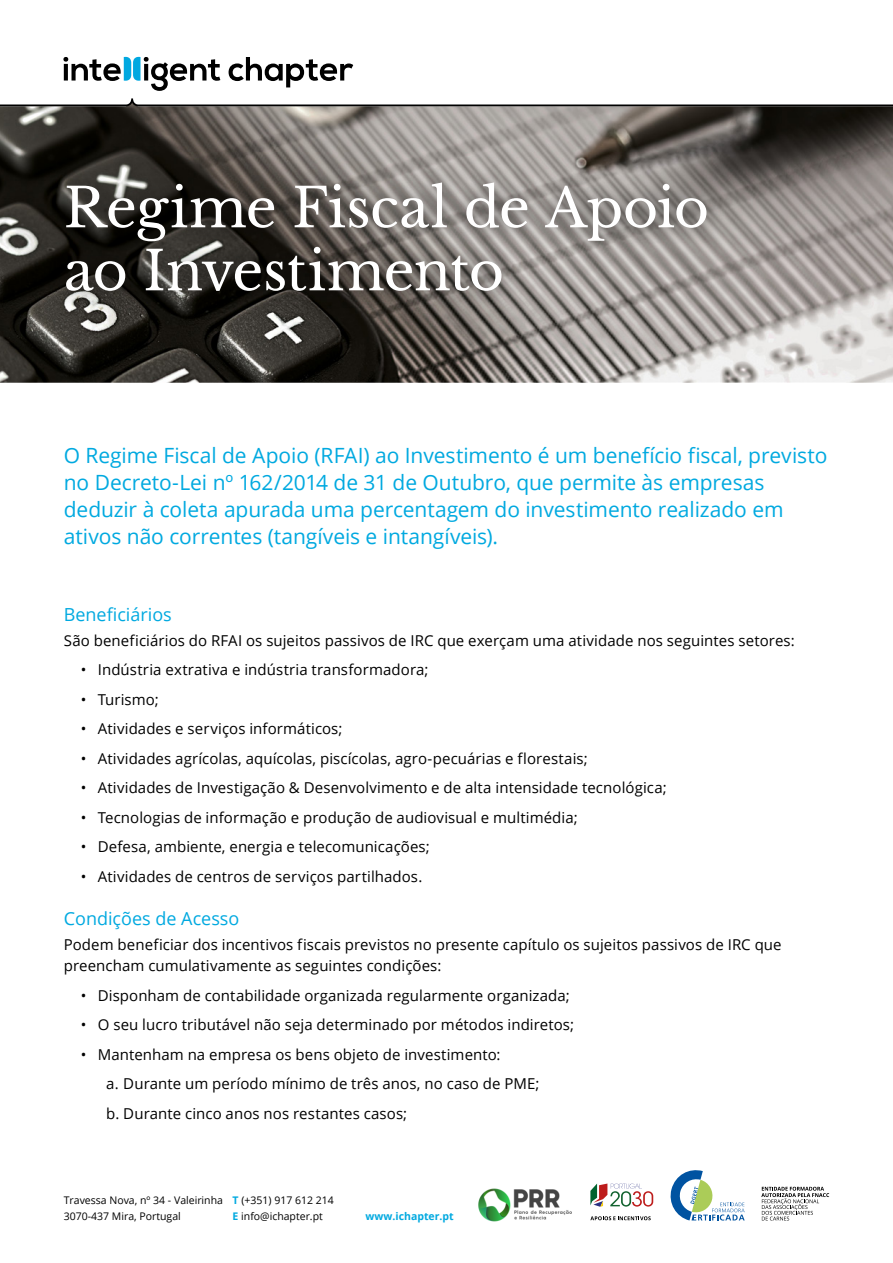
<style>
.page{position:relative;width:893px;height:1263px;background:#fff}
.page>*{position:absolute;margin:0;border:0;box-sizing:border-box;transform-origin:0 0}
.t1{font:54px/63px "Libre Baskerville";letter-spacing:-.01em;color:#fff}
.Sub-título_Open_Sans_14_azul{font:21px/27px "Open Sans";letter-spacing:-.005em;color:#00a9e0}
.t2{font:18px "Open Sans";color:#00a9e0}
.Texto_corrido_Open_Sans_10_preto{font:15px/21px "Open Sans";letter-spacing:.005em;color:#000}
.t3{font:10.5px/16.2px "Open Sans";color:#000}
.t4{font:700 10.5px "Open Sans";color:#00a9e0}
.s1{font-weight:700;color:#00a9e0}
</style>
<div class="page">
<svg style="left:761px;top:1187px;width:68px;height:33px"></svg>
<svg style="left:670px;top:1170px;width:75px;height:50px"></svg>
<img style="left:478px;top:1188px;width:94px;height:33px">
<svg style="left:590px;top:1216px;width:61px;height:4px"></svg>
<svg style="left:590px;top:1183px;width:63px;height:24px"></svg>
<img style="left:0;top:106px;width:893px;height:277px">
<div style="left:48px;top:164px;width:678px;height:146px;background:#000;opacity:.6"></div>
<svg style="left:229px;top:57px;width:124px;height:30px"></svg>
<svg style="left:63px;top:56px;width:157px;height:35px"></svg>
<svg style="left:0;top:98px;width:893px;height:8px"></svg>
<p class="t1" style="left:64px;top:177px;width:647px">Regime Fiscal de Apoio ao Investimento</p>
<p class="Sub-título_Open_Sans_14_azul" style="left:64px;top:441px;width:765px">O Regime Fiscal de Apoio (RFAI) ao Investimento é um benefício fiscal, previsto no Decreto-Lei nº 162/2014 de 31 de Outubro, que permite às empresas deduzir à coleta apurada uma percentagem do investimento realizado em ativos não correntes (tangíveis e intangíveis).</p>
<p class="t2" style="left:64px;top:602px;width:110px">Beneficiários</p>
<p class="Texto_corrido_Open_Sans_10_preto" style="left:64px;top:629px;width:732px">São beneficiários do RFAI os sujeitos passivos de IRC que exerçam uma atividade nos seguintes setores:</p>
<p class="Texto_corrido_Open_Sans_10_preto" style="left:81px;top:659px;width:349px">• Indústria extrativa e indústria transformadora;</p>
<p class="Texto_corrido_Open_Sans_10_preto" style="left:81px;top:688px;width:79px">• Turismo;</p>
<p class="Texto_corrido_Open_Sans_10_preto" style="left:81px;top:718px;width:263px">• Atividades e serviços informáticos;</p>
<p class="Texto_corrido_Open_Sans_10_preto" style="left:81px;top:747px;width:508px">• Atividades agrícolas, aquícolas, piscícolas, agro-pecuárias e florestais;</p>
<p class="Texto_corrido_Open_Sans_10_preto" style="left:81px;top:777px;width:587px">• Atividades de Investigação &amp; Desenvolvimento e de alta intensidade tecnológica;</p>
<p class="Texto_corrido_Open_Sans_10_preto" style="left:81px;top:806px;width:498px">• Tecnologias de informação e produção de audiovisual e multimédia;</p>
<p class="Texto_corrido_Open_Sans_10_preto" style="left:81px;top:836px;width:350px">• Defesa, ambiente, energia e telecomunicações;</p>
<p class="Texto_corrido_Open_Sans_10_preto" style="left:81px;top:866px;width:343px">• Atividades de centros de serviços partilhados.</p>
<p class="t2" style="left:64px;top:906px;width:177px">Condições de Acesso</p>
<p class="Texto_corrido_Open_Sans_10_preto" style="left:64px;top:934px;width:719px">Podem beneficiar dos incentivos fiscais previstos no presente capítulo os sujeitos passivos de IRC que preencham cumulativamente as seguintes condições:</p>
<p class="Texto_corrido_Open_Sans_10_preto" style="left:81px;top:984px;width:490px">• Disponham de contabilidade organizada regularmente organizada;</p>
<p class="Texto_corrido_Open_Sans_10_preto" style="left:81px;top:1014px;width:495px">• O seu lucro tributável não seja determinado por métodos indiretos;</p>
<p class="Texto_corrido_Open_Sans_10_preto" style="left:81px;top:1043px;width:421px">• Mantenham na empresa os bens objeto de investimento:</p>
<p class="Texto_corrido_Open_Sans_10_preto" style="left:106px;top:1073px;width:435px">a. Durante um período mínimo de três anos, no caso de PME;</p>
<p class="Texto_corrido_Open_Sans_10_preto" style="left:106px;top:1102px;width:302px">b. Durante cinco anos nos restantes casos;</p>
<p class="t3" style="left:64px;top:1192px;width:161px">Travessa Nova, nº 34 - Valeirinha<br>3070-437 Mira, Portugal</p>
<p class="t3" style="left:233px;top:1192px;width:103px"><span class="s1">T</span> (+351) 917 612 214<br><span class="s1">E</span> info@ichapter.pt</p>
<p class="t4" style="left:366px;top:1209px;width:90px">www.ichapter.pt</p>
</div>
